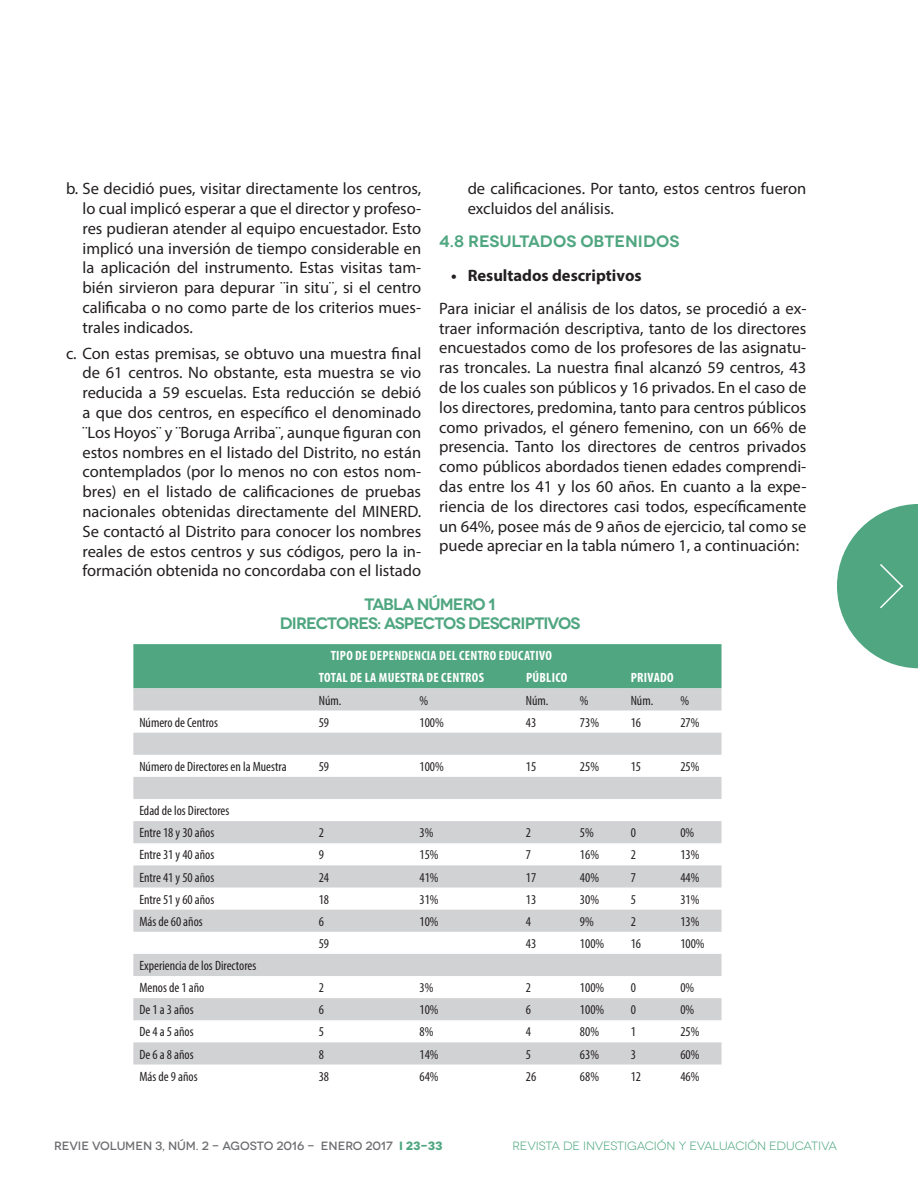
<style>
.page{position:relative;width:918px;height:1188px;background:#fff}
.page>*{position:absolute;margin:0;border:0;box-sizing:border-box;transform-origin:0 0}
.t1{font:16.5px/19.8px "Myriad Pro";color:#231f20;text-align:justify}
.t2{font:600 16.5px/19.8px "Novecentowide";letter-spacing:-.05em;color:#4fa680;text-align:center}
.t3{font:700 16.5px "Myriad Pro";color:#231f20}
.t4{font:600 16.5px "Novecentowide";color:#4fa680}
.t5{font:condensed 13.5px/22.2px "Myriad Pro";color:#231f20}
.t6{font:700 condensed 13.5px/22.2px "Myriad Pro";letter-spacing:.02em;color:#fff}
.t7{font:500 12px "Novecentowide";color:#6c6d70}
.t8{font:12px "Novecentowide";letter-spacing:-.01em;color:#4fa680}
.s1{font-weight:700;color:#4fa680}
</style>
<div class="page">
<svg style="left:837px;top:504px;width:81px;height:164px"></svg>
<div style="left:133px;top:644px;width:589px;height:44px;background:#4fa680"></div>
<svg style="left:133px;top:688px;width:589px;height:377px;fill:#d1d2d4"></svg>
<p class="t1" style="left:468px;top:178px;width:340px">de calificaciones. Por tanto, estos centros fueron excluidos del análisis.</p>
<p class="t4" style="left:439px;top:231px;width:242px">4.8 RESULTADOS OBTENIDOS</p>
<p class="t3" style="left:451px;top:264px;width:192px">• Resultados descriptivos</p>
<p class="t1" style="left:439px;top:298px;width:369px">Para iniciar el análisis de los datos, se procedió a ex&shy;traer información descriptiva, tanto de los directores encuestados como de los profesores de las asignatu&shy;ras troncales. La nuestra final alcanzó 59 centros, 43 de los cuales son públicos y 16 privados. En el caso de los directores, predomina, tanto para centros públicos como privados, el género femenino, con un 66% de presencia. Tanto los directores de centros privados como públicos abordados tienen edades comprendi&shy;das entre los 41 y los 60 años. En cuanto a la expe&shy;riencia de los directores casi todos, específicamente un 64%, posee más de 9 años de ejercicio, tal como se puede apreciar en la tabla número 1, a continuación:</p>
<p class="t2" style="left:280px;top:594px;width:302px">TABLA NÚMERO 1<br>DIRECTORES: ASPECTOS DESCRIPTIVOS</p>
<p class="t6" style="left:319px;top:644px;width:235px;text-indent:12px">TIPO DE DEPENDENCIA DEL CENTRO EDUCATIVO<br>TOTAL DE LA MUESTRA DE CENTROS</p>
<p class="t1" style="left:82px;top:178px;width:340px;text-indent:-16px">b. Se decidió pues, visitar directamente los centros, lo cual implicó esperar a que el director y profeso&shy;res pudieran atender al equipo encuestador. Esto implicó una inversión de tiempo considerable en la aplicación del instrumento. Estas visitas tam&shy;bién sirvieron para depurar ¨in situ¨, si el centro calificaba o no como parte de los criterios mues&shy;trales indicados.</p>
<p class="t1" style="left:82px;top:343px;width:340px;text-indent:-16px">c. Con estas premisas, se obtuvo una muestra final de 61 centros. No obstante, esta muestra se vio reducida a 59 escuelas. Esta reducción se debió a que dos centros, en específico el denominado ¨Los Hoyos¨ y ¨Boruga Arriba¨, aunque figuran con estos nombres en el listado del Distrito, no están contemplados (por lo menos no con estos nom&shy;bres) en el listado de calificaciones de pruebas nacionales obtenidas directamente del MINERD.<br>Se contactó al Distrito para conocer los nombres reales de estos centros y sus códigos, pero la in&shy;formación obtenida no concordaba con el listado</p>
<p class="t6" style="left:526px;top:667px;width:43px">PÚBLICO</p>
<p class="t6" style="left:631px;top:667px;width:44px">PRIVADO</p>
<p class="t5" style="left:319px;top:689px;width:24px">Núm.</p>
<p class="t5" style="left:420px;top:689px;width:10px">%</p>
<p class="t5" style="left:526px;top:689px;width:24px">Núm.</p>
<p class="t5" style="left:580px;top:689px;width:10px">%</p>
<p class="t5" style="left:631px;top:689px;width:24px">Núm.</p>
<p class="t5" style="left:680px;top:689px;width:10px">%</p>
<p class="t5" style="left:139px;top:711px;width:80px">Número de Centros</p>
<p class="t5" style="left:319px;top:711px;width:12px">59</p>
<p class="t5" style="left:420px;top:711px;width:26px">100%</p>
<p class="t5" style="left:526px;top:711px;width:12px">43</p>
<p class="t5" style="left:580px;top:711px;width:21px">73%</p>
<p class="t5" style="left:631px;top:711px;width:12px">16</p>
<p class="t5" style="left:680px;top:711px;width:21px">27%</p>
<p class="t5" style="left:139px;top:755px;width:149px">Número de Directores en la Muestra</p>
<p class="t5" style="left:319px;top:755px;width:12px">59</p>
<p class="t5" style="left:420px;top:755px;width:26px">100%</p>
<p class="t5" style="left:526px;top:755px;width:12px">15</p>
<p class="t5" style="left:580px;top:755px;width:21px">25%</p>
<p class="t5" style="left:631px;top:755px;width:12px">15</p>
<p class="t5" style="left:680px;top:755px;width:21px">25%</p>
<p class="t5" style="left:139px;top:799px;width:91px">Edad de los Directores<br>Entre 18 y 30 años</p>
<p class="t5" style="left:319px;top:822px;width:7px">2</p>
<p class="t5" style="left:420px;top:822px;width:15px">3%</p>
<p class="t5" style="left:526px;top:822px;width:7px">2</p>
<p class="t5" style="left:580px;top:822px;width:15px">5%</p>
<p class="t5" style="left:631px;top:822px;width:7px">0</p>
<p class="t5" style="left:680px;top:822px;width:15px">0%</p>
<p class="t5" style="left:139px;top:844px;width:77px">Entre 31 y 40 años</p>
<p class="t5" style="left:319px;top:844px;width:7px">9</p>
<p class="t5" style="left:420px;top:844px;width:21px">15%</p>
<p class="t5" style="left:526px;top:844px;width:7px">7</p>
<p class="t5" style="left:580px;top:844px;width:21px">16%</p>
<p class="t5" style="left:631px;top:844px;width:7px">2</p>
<p class="t5" style="left:680px;top:844px;width:21px">13%</p>
<p class="t5" style="left:139px;top:866px;width:77px">Entre 41 y 50 años</p>
<p class="t5" style="left:319px;top:866px;width:12px">24</p>
<p class="t5" style="left:420px;top:866px;width:21px">41%</p>
<p class="t5" style="left:526px;top:866px;width:12px">17</p>
<p class="t5" style="left:580px;top:866px;width:21px">40%</p>
<p class="t5" style="left:631px;top:866px;width:7px">7</p>
<p class="t5" style="left:680px;top:866px;width:21px">44%</p>
<p class="t5" style="left:139px;top:888px;width:77px">Entre 51 y 60 años</p>
<p class="t5" style="left:319px;top:888px;width:12px">18</p>
<p class="t5" style="left:420px;top:888px;width:21px">31%</p>
<p class="t5" style="left:526px;top:888px;width:12px">13</p>
<p class="t5" style="left:580px;top:888px;width:21px">30%</p>
<p class="t5" style="left:631px;top:888px;width:7px">5</p>
<p class="t5" style="left:680px;top:888px;width:21px">31%</p>
<p class="t5" style="left:139px;top:910px;width:65px">Más de 60 años</p>
<p class="t5" style="left:319px;top:910px;width:7px">6</p>
<p class="t5" style="left:420px;top:910px;width:21px">10%</p>
<p class="t5" style="left:526px;top:910px;width:7px">4</p>
<p class="t5" style="left:580px;top:910px;width:15px">9%</p>
<p class="t5" style="left:631px;top:910px;width:7px">2</p>
<p class="t5" style="left:680px;top:910px;width:21px">13%</p>
<p class="t5" style="left:319px;top:932px;width:12px">59</p>
<p class="t5" style="left:526px;top:932px;width:12px">43</p>
<p class="t5" style="left:580px;top:932px;width:26px">100%</p>
<p class="t5" style="left:631px;top:932px;width:12px">16</p>
<p class="t5" style="left:680px;top:932px;width:26px">100%</p>
<p class="t5" style="left:139px;top:954px;width:119px">Experiencia de los Directores<br>Menos de 1 año</p>
<p class="t5" style="left:319px;top:976px;width:7px">2</p>
<p class="t5" style="left:420px;top:976px;width:15px">3%</p>
<p class="t5" style="left:526px;top:976px;width:7px">2</p>
<p class="t5" style="left:580px;top:976px;width:26px">100%</p>
<p class="t5" style="left:631px;top:976px;width:7px">0</p>
<p class="t5" style="left:680px;top:976px;width:15px">0%</p>
<p class="t5" style="left:139px;top:999px;width:56px">De 1 a 3 años</p>
<p class="t5" style="left:319px;top:999px;width:7px">6</p>
<p class="t5" style="left:420px;top:999px;width:21px">10%</p>
<p class="t5" style="left:526px;top:999px;width:7px">6</p>
<p class="t5" style="left:580px;top:999px;width:26px">100%</p>
<p class="t5" style="left:631px;top:999px;width:7px">0</p>
<p class="t5" style="left:680px;top:999px;width:15px">0%</p>
<p class="t5" style="left:139px;top:1021px;width:56px">De 4 a 5 años</p>
<p class="t5" style="left:319px;top:1021px;width:7px">5</p>
<p class="t5" style="left:420px;top:1021px;width:15px">8%</p>
<p class="t5" style="left:526px;top:1021px;width:7px">4</p>
<p class="t5" style="left:580px;top:1021px;width:21px">80%</p>
<p class="t5" style="left:631px;top:1021px;width:7px">1</p>
<p class="t5" style="left:680px;top:1021px;width:21px">25%</p>
<p class="t5" style="left:139px;top:1043px;width:56px">De 6 a 8 años</p>
<p class="t5" style="left:319px;top:1043px;width:7px">8</p>
<p class="t5" style="left:420px;top:1043px;width:21px">14%</p>
<p class="t5" style="left:526px;top:1043px;width:7px">5</p>
<p class="t5" style="left:580px;top:1043px;width:21px">63%</p>
<p class="t5" style="left:631px;top:1043px;width:7px">3</p>
<p class="t5" style="left:680px;top:1043px;width:21px">60%</p>
<p class="t5" style="left:139px;top:1065px;width:60px">Más de 9 años</p>
<p class="t5" style="left:319px;top:1065px;width:12px">38</p>
<p class="t5" style="left:420px;top:1065px;width:21px">64%</p>
<p class="t5" style="left:526px;top:1065px;width:12px">26</p>
<p class="t5" style="left:580px;top:1065px;width:21px">68%</p>
<p class="t5" style="left:631px;top:1065px;width:12px">12</p>
<p class="t5" style="left:680px;top:1065px;width:21px">46%</p>
<p class="t7" style="left:54px;top:1139px;width:390px">REVIE VOLUMEN 3, NÚM. 2 - AGOSTO 2016 - ENERO 2017 <span class="s1">i 23-33</span></p>
<p class="t8" style="left:512px;top:1139px;width:326px">REVISTA DE INVESTIGACIÓN Y EVALUACIÓN EDUCATIVA</p>
</div>
